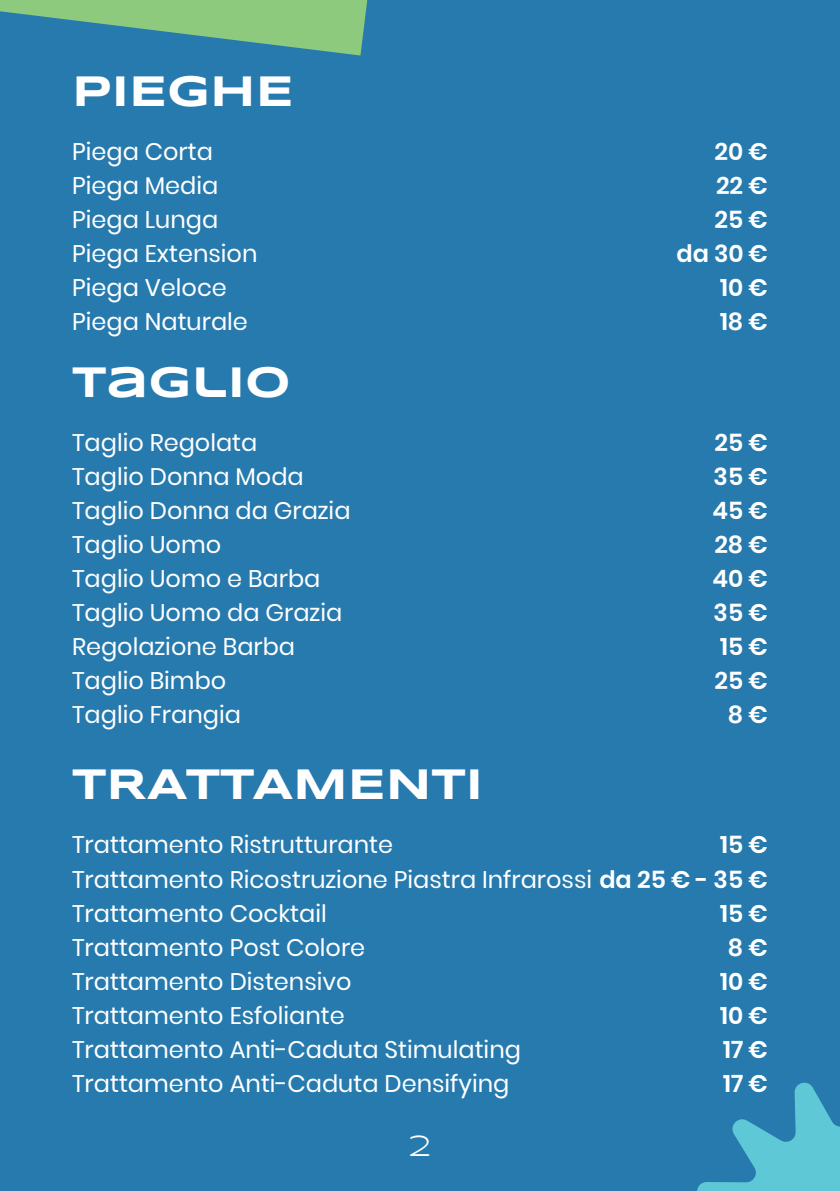
<style>
.page{position:relative;width:840px;height:1191px;background:#fff}
.page>*{position:absolute;margin:0;border:0;box-sizing:border-box;transform-origin:0 0}
.t1{font:700 44px "Syncopate";color:#fff}
.t2{font:30px "Syncopate";color:#fff}
.t3{font:24px "Poppins";color:#fff}
.t4{font:600 24px "Poppins";color:#fff}
.s1{font-weight:600}
</style>
<div class="page">
<div style="left:0;top:0;width:839px;height:1191px;background:#267aae"></div>
<hr style="left:839px;top:0;width:1px;height:1191px;background:#f174ad">
<svg style="left:697px;top:1082px;width:142px;height:109px"></svg>
<svg style="left:0;top:0;width:367px;height:55px"></svg>
<p class="t1" style="left:72px;top:63px;width:223px">PIEGHE</p>
<p class="t3" style="left:72px;top:138px;width:142px">Piega Corta</p>
<p class="t3" style="left:72px;top:172px;width:148px">Piega Media</p>
<p class="t3" style="left:72px;top:206px;width:148px">Piega Lunga</p>
<p class="t3" style="left:72px;top:240px;width:187px">Piega Extension</p>
<p class="t3" style="left:72px;top:274px;width:156px">Piega Veloce</p>
<p class="t3" style="left:72px;top:308px;width:177px">Piega Naturale</p>
<p class="t1" style="left:72px;top:354px;width:220px">taglio</p>
<p class="t3" style="left:72px;top:428px;width:187px">Taglio Regolata</p>
<p class="t3" style="left:72px;top:462px;width:233px">Taglio Donna Moda</p>
<p class="t3" style="left:72px;top:496px;width:280px">Taglio Donna da Grazia</p>
<p class="t3" style="left:72px;top:530px;width:151px">Taglio Uomo</p>
<p class="t3" style="left:72px;top:564px;width:250px">Taglio Uomo e Barba</p>
<p class="t3" style="left:72px;top:598px;width:271px">Taglio Uomo da Grazia</p>
<p class="t3" style="left:72px;top:632px;width:224px">Regolazione Barba</p>
<p class="t3" style="left:72px;top:666px;width:156px">Taglio Bimbo</p>
<p class="t3" style="left:72px;top:700px;width:170px">Taglio Frangia</p>
<p class="t1" style="left:72px;top:757px;width:412px">TRATTAMENTI</p>
<p class="t3" style="left:72px;top:831px;width:322px">Trattamento Ristrutturante</p>
<p class="t4" style="left:714px;top:138px;width:55px">20 €</p>
<p class="t4" style="left:715px;top:172px;width:53px">22 €</p>
<p class="t4" style="left:714px;top:206px;width:55px">25 €</p>
<p class="t4" style="left:676px;top:240px;width:93px">da 30 €</p>
<p class="t4" style="left:719px;top:274px;width:49px">10 €</p>
<p class="t4" style="left:719px;top:308px;width:49px">18 €</p>
<p class="t4" style="left:714px;top:428px;width:55px">25 €</p>
<p class="t4" style="left:713px;top:462px;width:56px">35 €</p>
<p class="t4" style="left:712px;top:496px;width:57px">45 €</p>
<p class="t4" style="left:714px;top:530px;width:55px">28 €</p>
<p class="t4" style="left:712px;top:564px;width:57px">40 €</p>
<p class="t4" style="left:713px;top:598px;width:56px">35 €</p>
<p class="t4" style="left:719px;top:632px;width:49px">15 €</p>
<p class="t4" style="left:714px;top:666px;width:55px">25 €</p>
<p class="t4" style="left:727px;top:700px;width:41px">8 €</p>
<p class="t4" style="left:719px;top:831px;width:49px">15 €</p>
<p class="t3" style="left:72px;top:865px;width:697px">Trattamento Ricostruzione Piastra Infrarossi <span class="s1">da 25 € - 35 €</span></p>
<p class="t3" style="left:72px;top:899px;width:256px">Trattamento Cocktail</p>
<p class="t3" style="left:72px;top:933px;width:294px">Trattamento Post Colore</p>
<p class="t3" style="left:72px;top:967px;width:281px">Trattamento Distensivo</p>
<p class="t3" style="left:72px;top:1001px;width:274px">Trattamento Esfoliante</p>
<p class="t3" style="left:72px;top:1035px;width:450px">Trattamento Anti-Caduta Stimulating</p>
<p class="t3" style="left:72px;top:1069px;width:438px">Trattamento Anti-Caduta Densifying</p>
<p class="t2" style="left:409px;top:1129px;width:23px">2</p>
<p class="t4" style="left:719px;top:899px;width:49px">15 €</p>
<p class="t4" style="left:727px;top:933px;width:41px">8 €</p>
<p class="t4" style="left:719px;top:967px;width:49px">10 €</p>
<p class="t4" style="left:719px;top:1001px;width:49px">10 €</p>
<p class="t4" style="left:722px;top:1035px;width:46px">17 €</p>
<p class="t4" style="left:722px;top:1069px;width:46px">17 €</p>
</div>
